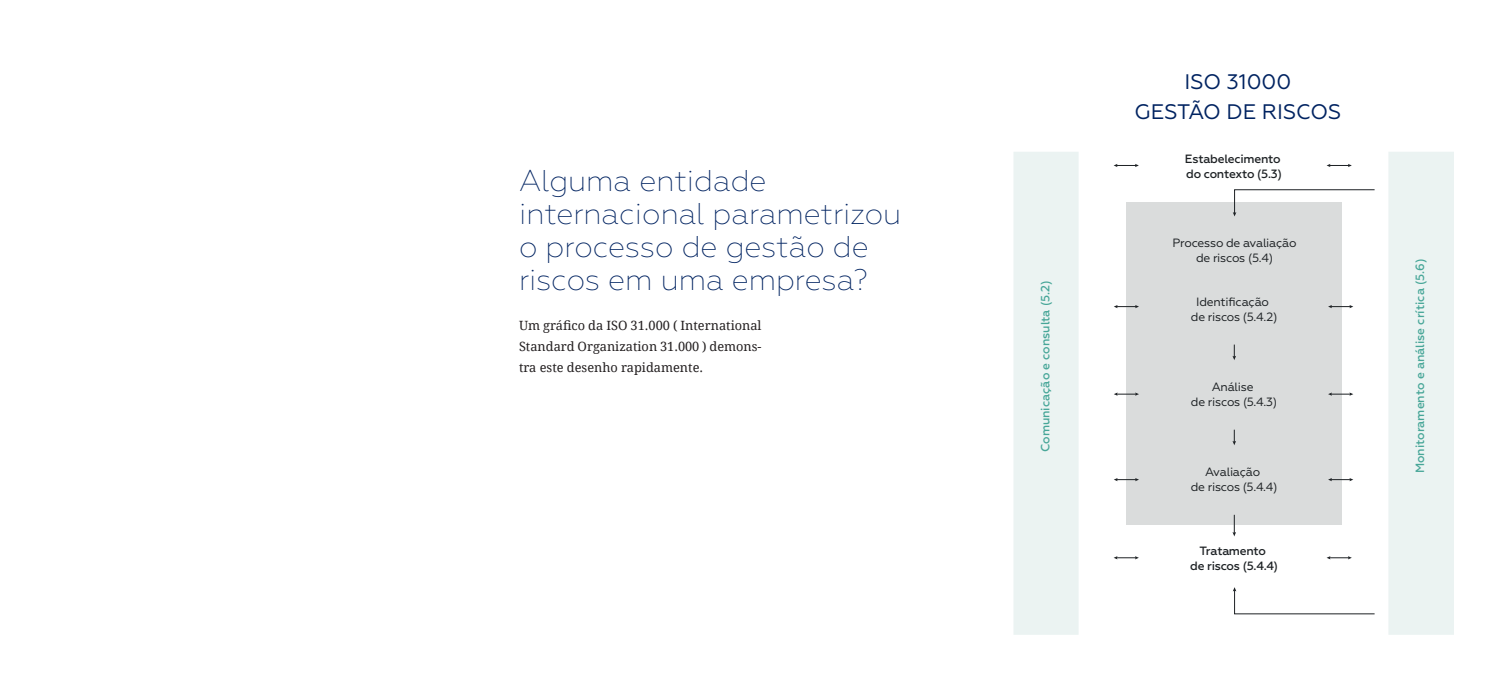
<style>
.page{position:relative;width:1489px;height:681px;background:#fff}
.page>*{position:absolute;margin:0;border:0;box-sizing:border-box;transform-origin:0 0}
.t1{font:200 30px/33px "Geometria";color:#002361}
.t2{font:21px/30px "Geometria";color:#002361;text-align:center}
.t3{font:12.75px/21px "Droid Serif";color:#231f20;text-align:justify}
.t4{font:12px/15px "Geometria";letter-spacing:-.02em;color:#1d2124;text-align:center}
.t5{font:500 12px "Geometria";color:#47a698}
.t6{font:500 12px/15px "Geometria";letter-spacing:-.02em;color:#1d2124}
</style>
<div class="page">
<div style="left:1126px;top:202px;width:215px;height:323px;background:#dadcdc"></div>
<svg style="left:1328px;top:305px;width:25px;height:3px"></svg>
<svg style="left:1328px;top:392px;width:25px;height:3px"></svg>
<svg style="left:1328px;top:478px;width:25px;height:3px"></svg>
<svg style="left:1114px;top:305px;width:24px;height:3px"></svg>
<svg style="left:1114px;top:392px;width:24px;height:3px"></svg>
<svg style="left:1114px;top:478px;width:24px;height:3px"></svg>
<svg style="left:1326px;top:556px;width:25px;height:3px"></svg>
<svg style="left:1113px;top:556px;width:25px;height:3px"></svg>
<svg style="left:1326px;top:164px;width:25px;height:3px"></svg>
<svg style="left:1113px;top:164px;width:25px;height:3px"></svg>
<svg style="left:1232px;top:514px;width:3px;height:22px"></svg>
<svg style="left:1232px;top:429px;width:3px;height:16px"></svg>
<svg style="left:1232px;top:344px;width:3px;height:16px"></svg>
<svg style="left:1233px;top:189px;width:142px;height:27px"></svg>
<svg style="left:1232px;top:587px;width:143px;height:27px"></svg>
<div style="left:1388px;top:152px;width:65px;height:482px;background:#ebf3f2"></div>
<div style="left:1013px;top:152px;width:65px;height:482px;background:#ebf3f2"></div>
<div style="left:1415px;top:260px;width:11px;height:212px;background:#ebf3f2"></div>
<div style="left:1040px;top:281px;width:11px;height:170px;background:#ebf3f2"></div>
<h1 class="t1" style="left:519px;top:163px;width:384px">Alguma entidade internacional parametrizou o processo de gestão de riscos em uma empresa?</h1>
<p class="t3" style="left:519px;top:314px;width:244px">Um gráfico da ISO 31.000 ( International Standard Organization 31.000 ) demons&shy;tra este desenho rapidamente.</p>
<p class="t5" style="left:1038px;top:452px;width:173px;rotate:-90deg">Comunicação e consulta (5.2)</p>
<h2 class="t2" style="left:1134px;top:67px;width:208px">ISO 31000<br>GESTÃO DE RISCOS</h2>
<p class="t6" style="left:1184px;top:151px;width:99px">Estabelecimento do contexto (5.3)</p>
<p class="t4" style="left:1172px;top:235px;width:126px">Processo de avaliação de riscos (5.4)</p>
<p class="t4" style="left:1190px;top:294px;width:88px">Identificação de riscos (5.4.2)</p>
<p class="t4" style="left:1190px;top:379px;width:88px">Análise<br>de riscos (5.4.3)</p>
<p class="t4" style="left:1190px;top:464px;width:88px">Avaliação<br>de riscos (5.4.4)</p>
<p class="t6" style="left:1190px;top:542px;width:89px;text-align:center">Tratamento<br>de riscos (5.4.4)</p>
<p class="t5" style="left:1412px;top:473px;width:216px;rotate:-90deg">Monitoramento e análise crítica (5.6)</p>
</div>
